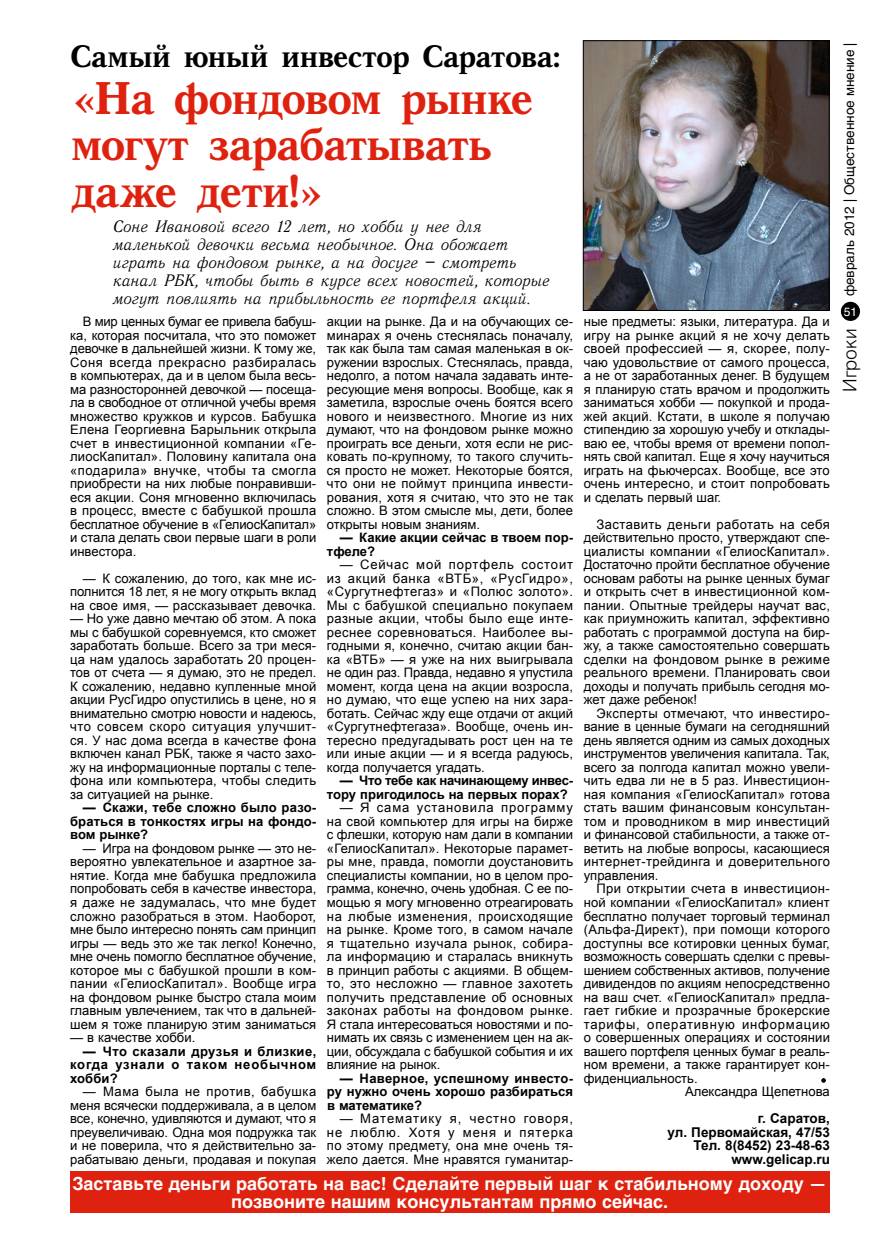
<style>
.page{position:relative;width:893px;height:1255px;background:#fff}
.page>*{position:absolute;margin:0;border:0;box-sizing:border-box;transform-origin:0 0}
.t1{font:700 46.5px/46.5px "Quant Antiqua C";letter-spacing:-.065em;color:#df220f}
.t2{font:700 31.5px "Quant Antiqua C";letter-spacing:-.055em;color:#000}
.t3{font:300 18.75px "Helios";color:#000}
.t4{font:700 18px/18px "Helvetica Cyr";color:#fff;text-align:center}
.t5{font:italic 16.5px/18px "Quant Antiqua C";letter-spacing:-.02em;color:#000}
.t6{font:700 13.5px/13.5px "Arial";color:#000;text-align:right}
.t7{font:13.5px "Helvetica Cyr Upright";color:#000}
.t8{font:13.05px/13.5px "Arial";color:#000;text-align:justify}
.t9{font:700 13.05px/13.5px "Arial";color:#000;text-align:justify}
.t10{font:13.05px "Arial";letter-spacing:.03em;color:#000}
.t11{font:13.05px "Arial";letter-spacing:.02em;color:#000}
.t12{font:13.05px "Arial";letter-spacing:.06em;color:#000}
.t13{font:12px "Helvetica Cyr Upright";color:#fff}
</style>
<div class="page">
<div style="left:841px;top:302px;width:19px;height:19px;background:#000;border-radius:50%"></div>
<svg style="left:821px;top:1078px;width:5px;height:4px"></svg>
<img style="left:585px;top:42px;width:242px;height:266px">
<div style="left:583px;top:40px;width:246px;height:270px;border:1px solid #000"></div>
<div style="left:70px;top:1170px;width:759px;height:42px;background:#df220f"></div>
<h2 class="t2" style="left:70px;top:39px;width:493px">Самый юный инвестор Саратова:</h2>
<h1 class="t1" style="left:70px;top:75px;width:466px">«На фондовом рынке могут зарабатывать даже дети!»</h1>
<p class="t5" style="left:113px;top:218px;width:439px">Соне Ивановой всего 12 лет, но хобби у нее для маленькой девочки весьма необычное. Она обожает играть на фондовом рынке, а на досуге – смотреть канал РБК, чтобы быть в курсе всех новостей, которые могут повлиять на прибыльность ее портфеля акций.</p>
<p class="t8" style="left:70px;top:315px;width:248px;text-indent:13px">В мир ценных бумаг ее привела бабуш&shy;ка, которая посчитала, что это поможет девочке в дальнейшей жизни. К тому же, Соня всегда прекрасно разбиралась в компьютерах, да и в целом была весь&shy;ма разносторонней девочкой — посеща&shy;ла в свободное от отличной учебы время множество кружков и курсов. Бабушка Елена Георгиевна Барыльник открыла счет в инвестиционной компании «Ге&shy;лиосКапитал». Половину капитала она «подарила» внучке, чтобы та смогла приобрести на них любые понравивши&shy;еся акции. Соня мгновенно включилась в процесс, вместе с бабушкой прошла бесплатное обучение в «ГелиосКапитал» и стала делать свои первые шаги в роли инвестора.</p>
<p class="t8" style="left:70px;top:571px;width:248px;text-indent:13px">— К сожалению, до того, как мне ис&shy;полнится 18 лет, я не могу открыть вклад на свое имя, — рассказывает девочка.</p>
<p class="t8" style="left:70px;top:612px;width:248px">— Но уже давно мечтаю об этом. А пока мы с бабушкой соревнуемся, кто сможет заработать больше. Всего за три меся&shy;ца нам удалось заработать 20 процен&shy;тов от счета — я думаю, это не предел.<br>К сожалению, недавно купленные мной акции РусГидро опустились в цене, но я внимательно смотрю новости и надеюсь, что совсем скоро ситуация улучшит&shy;ся. У нас дома всегда в качестве фона включен канал РБК, также я часто захо&shy;жу на информационные порталы с теле&shy;фона или компьютера, чтобы следить за ситуацией на рынке.</p>
<p class="t9" style="left:70px;top:801px;width:248px;text-indent:13px">— Скажи, тебе сложно было разо&shy;браться в тонкостях игры на фондо&shy;вом рынке?</p>
<p class="t8" style="left:70px;top:841px;width:248px;text-indent:13px">— Игра на фондовом рынке — это не&shy;вероятно увлекательное и азартное за&shy;нятие. Когда мне бабушка предложила попробовать себя в качестве инвестора, я даже не задумалась, что мне будет сложно разобраться в этом. Наоборот, мне было интересно понять сам принцип игры — ведь это же так легко! Конечно, мне очень помогло бесплатное обучение, которое мы с бабушкой прошли в ком&shy;пании «ГелиосКапитал». Вообще игра на фондовом рынке быстро стала моим главным увлечением, так что в дальней&shy;шем я тоже планирую этим заниматься</p>
<p class="t8" style="left:70px;top:1030px;width:127px">— в качестве хобби.</p>
<p class="t9" style="left:70px;top:1044px;width:248px;text-indent:13px">— Что сказали друзья и близкие, когда узнали о таком необычном хобби?</p>
<p class="t8" style="left:70px;top:1084px;width:248px;text-indent:13px">— Мама была не против, бабушка меня всячески поддерживала, а в целом все, конечно, удивляются и думают, что я преувеличиваю. Одна моя подружка так и не поверила, что я действительно за&shy;рабатываю деньги, продавая и покупая</p>
<p class="t8" style="left:327px;top:315px;width:248px">акции на рынке. Да и на обучающих се&shy;минарах я очень стеснялась поначалу, так как была там самая маленькая в ок&shy;ружении взрослых. Стеснялась, правда, недолго, а потом начала задавать инте&shy;ресующие меня вопросы. Вообще, как я заметила, взрослые очень боятся всего нового и неизвестного. Многие из них думают, что на фондовом рынке можно проиграть все деньги, хотя если не рис&shy;ковать по-крупному, то такого случить&shy;ся просто не может. Некоторые боятся, что они не поймут принципа инвести&shy;рования, хотя я считаю, что это не так сложно. В этом смысле мы, дети, более открыты новым знаниям.</p>
<p class="t9" style="left:327px;top:531px;width:248px;text-indent:13px">— Какие акции сейчас в твоем пор&shy;тфеле?</p>
<p class="t8" style="left:327px;top:558px;width:248px;text-indent:13px">— Сейчас мой портфель состоит из акций банка «ВТБ», «РусГидро», «Сургутнефтегаз» и «Полюс золото».<br>Мы с бабушкой специально покупаем разные акции, чтобы было еще инте&shy;реснее соревноваться. Наиболее вы&shy;годными я, конечно, считаю акции бан&shy;ка «ВТБ» — я уже на них выигрывала не один раз. Правда, недавно я упустила момент, когда цена на акции возросла, но думаю, что еще успею на них зара&shy;ботать. Сейчас жду еще отдачи от акций «Сургутнефтегаза». Вообще, очень ин&shy;тересно предугадывать рост цен на те или иные акции — и я всегда радуюсь, когда получается угадать.</p>
<p class="t9" style="left:327px;top:774px;width:248px;text-indent:13px">— Что тебе как начинающему инвес&shy;тору пригодилось на первых порах?</p>
<p class="t8" style="left:327px;top:801px;width:248px;text-indent:13px">— Я сама установила программу на свой компьютер для игры на бирже с флешки, которую нам дали в компании «ГелиосКапитал». Некоторые парамет&shy;ры мне, правда, помогли доустановить специалисты компании, но в целом про&shy;грамма, конечно, очень удобная. С ее по&shy;мощью я могу мгновенно отреагировать на любые изменения, происходящие на рынке. Кроме того, в самом начале я тщательно изучала рынок, собира&shy;ла информацию и старалась вникнуть в принцип работы с акциями. В общем&shy;то, это несложно — главное захотеть получить представление об основных законах работы на фондовом рынке.<br>Я стала интересоваться новостями и по&shy;нимать их связь с изменением цен на ак&shy;ции, обсуждала с бабушкой события и их влияние на рынок.</p>
<p class="t9" style="left:327px;top:1071px;width:248px;text-indent:13px">— Наверное, успешному инвесто&shy;ру нужно очень хорошо разбираться в математике?</p>
<p class="t8" style="left:327px;top:1111px;width:248px;text-indent:13px">— Математику я, честно говоря, не люблю. Хотя у меня и пятерка по этому предмету, она мне очень тя&shy;жело дается. Мне нравятся гуманитар-</p>
<p class="t8" style="left:584px;top:315px;width:248px">ные предметы: языки, литература. Да и игру на рынке акций я не хочу делать своей профессией — я, скорее, полу&shy;чаю удовольствие от самого процесса, а не от заработанных денег. В будущем я планирую стать врачом и продолжить заниматься хобби — покупкой и прода&shy;жей акций. Кстати, в школе я получаю стипендию за хорошую учебу и отклады&shy;ваю ее, чтобы время от времени попол&shy;нять свой капитал. Еще я хочу научиться играть на фьючерсах. Вообще, все это очень интересно, и стоит попробовать и сделать первый шаг.</p>
<p class="t8" style="left:584px;top:517px;width:248px;text-indent:13px">Заставить деньги работать на себя действительно просто, утверждают спе&shy;циалисты компании «ГелиосКапитал».<br>Достаточно пройти бесплатное обучение основам работы на рынке ценных бумаг и открыть счет в инвестиционной ком&shy;пании. Опытные трейдеры научат вас, как приумножить капитал, эффективно работать с программой доступа на бир&shy;жу, а также самостоятельно совершать сделки на фондовом рынке в режиме реального времени. Планировать свои доходы и получать прибыль сегодня мо&shy;жет даже ребенок!</p>
<p class="t8" style="left:584px;top:706px;width:248px;text-indent:13px">Эксперты отмечают, что инвестиро&shy;вание в ценные бумаги на сегодняшний день является одним из самых доходных инструментов увеличения капитала. Так, всего за полгода капитал можно увели&shy;чить едва ли не в 5 раз. Инвестицион&shy;ная компания «ГелиосКапитал» готова стать вашим финансовым консультан&shy;том и проводником в мир инвестиций и финансовой стабильности, а также от&shy;ветить на любые вопросы, касающиеся интернет-трейдинга и доверительного управления.</p>
<p class="t10" style="left:596px;top:880px;width:235px">При открытии счета в инвестицион-</p>
<p class="t8" style="left:584px;top:895px;width:248px">ной компании «ГелиосКапитал» клиент</p>
<p class="t8" style="left:584px;top:909px;width:248px">бесплатно получает торговый терминал</p>
<p class="t11" style="left:584px;top:920px;width:248px">(Альфа-Директ), при помощи которого</p>
<p class="t8" style="left:584px;top:936px;width:248px">доступны все котировки ценных бумаг,</p>
<p class="t8" style="left:584px;top:949px;width:248px">возможность совершать сделки с превы-</p>
<p class="t8" style="left:584px;top:963px;width:248px">шением собственных активов, получение</p>
<p class="t8" style="left:584px;top:976px;width:248px">дивидендов по акциям непосредственно</p>
<p class="t8" style="left:584px;top:990px;width:248px">на ваш счет. «ГелиосКапитал» предла-</p>
<p class="t10" style="left:584px;top:1001px;width:248px">гает гибкие и прозрачные брокерские</p>
<p class="t12" style="left:584px;top:1015px;width:248px">тарифы, оперативную информацию</p>
<p class="t8" style="left:584px;top:1030px;width:248px">о совершенных операциях и состоянии</p>
<p class="t8" style="left:584px;top:1044px;width:248px">вашего портфеля ценных бумаг в реаль-</p>
<p class="t8" style="left:584px;top:1057px;width:248px">ном времени, а также гарантирует кон-</p>
<p class="t8" style="left:584px;top:1071px;width:115px">фиденциальность.</p>
<p class="t8" style="left:685px;top:1084px;width:146px">Александра Щепетнова</p>
<p class="t6" style="left:667px;top:1111px;width:164px">г. Саратов,<br>ул. Первомайская, 47/53<br>Тел. 8(8452) 23-48-63 www.gelicap.ru</p>
<h3 class="t4" style="left:73px;top:1174px;width:756px">Заставьте деньги работать на вас! Сделайте первый шаг к стабильному доходу — позвоните нашим консультантам прямо сейчас.</h3>
<p class="t7" style="left:842px;top:296px;width:255px;rotate:-90deg">февраль 2012 | Общественное мнение |</p>
<p class="t13" style="left:844px;top:305px;width:15px">51</p>
<h3 class="t3" style="left:838px;top:392px;width:65px;rotate:-90deg">Игроки</h3>
</div>
